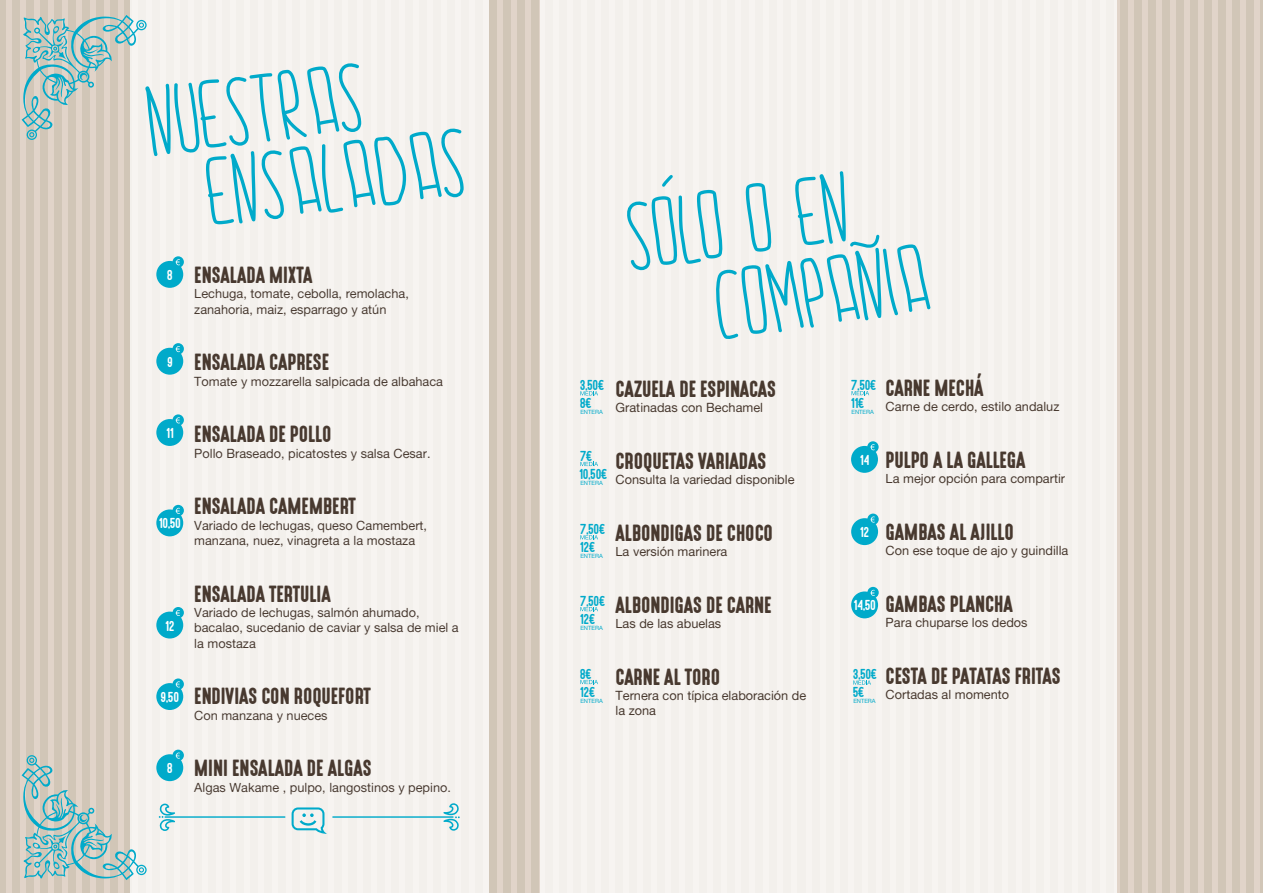
<style>
.page{position:relative;width:1263px;height:893px;background:#d1c6b7}
.page>*{position:absolute;margin:0;border:0;box-sizing:border-box;transform-origin:0 0}
.t1{font:83.25px/77.2px "PW2015";color:#00aaca}
.t2{font:21px "High Voltage";color:#48392f}
.t3{font:800 15px/18px "Ostrich Sans";color:#00aaca}
.t4{font:800 15px "Ostrich Sans";color:#fff}
.t5{font:12.75px/15.3px "Alte Haas Grotesk";color:#48392f}
.t6{font:5.85px "Helvetica Neue";color:#00aaca}
</style>
<div class="page">
<div style="left:6px;top:0;width:6px;height:893px;background:#e1d4c9"></div>
<div style="left:20px;top:0;width:6px;height:893px;background:#e1d4c9"></div>
<div style="left:34px;top:0;width:6px;height:893px;background:#e1d4c9"></div>
<div style="left:48px;top:0;width:6px;height:893px;background:#e1d4c9"></div>
<div style="left:62px;top:0;width:6px;height:893px;background:#e1d4c9"></div>
<div style="left:76px;top:0;width:6px;height:893px;background:#e1d4c9"></div>
<div style="left:90px;top:0;width:6px;height:893px;background:#e1d4c9"></div>
<div style="left:104px;top:0;width:6px;height:893px;background:#e1d4c9"></div>
<div style="left:118px;top:0;width:6px;height:893px;background:#e1d4c9"></div>
<div style="left:497px;top:0;width:6px;height:893px;background:#e1d4c9"></div>
<div style="left:511px;top:0;width:6px;height:893px;background:#e1d4c9"></div>
<div style="left:525px;top:0;width:6px;height:893px;background:#e1d4c9"></div>
<div style="left:539px;top:0;width:6px;height:893px;background:#f7f4f1"></div>
<div style="left:1114px;top:0;width:6px;height:893px;background:#e1d4c9"></div>
<div style="left:1128px;top:0;width:6px;height:893px;background:#e1d4c9"></div>
<div style="left:1142px;top:0;width:6px;height:893px;background:#e1d4c9"></div>
<div style="left:1156px;top:0;width:6px;height:893px;background:#e1d4c9"></div>
<div style="left:1170px;top:0;width:6px;height:893px;background:#e1d4c9"></div>
<div style="left:1184px;top:0;width:6px;height:893px;background:#e1d4c9"></div>
<div style="left:1198px;top:0;width:6px;height:893px;background:#e1d4c9"></div>
<div style="left:1212px;top:0;width:6px;height:893px;background:#e1d4c9"></div>
<div style="left:1226px;top:0;width:6px;height:893px;background:#e1d4c9"></div>
<div style="left:1240px;top:0;width:6px;height:893px;background:#e1d4c9"></div>
<div style="left:1254px;top:0;width:6px;height:893px;background:#e1d4c9"></div>
<div style="left:130px;top:0;width:359px;height:893px;background:#f3f0ec"></div>
<svg style="left:22px;top:755px;width:125px;height:125px"></svg>
<svg style="left:22px;top:15px;width:125px;height:125px"></svg>
<svg style="left:159px;top:804px;width:16px;height:27px"></svg>
<svg style="left:443px;top:803px;width:17px;height:28px"></svg>
<hr style="left:332px;top:816px;width:122px;height:2px;background:#00aaca">
<hr style="left:165px;top:816px;width:120px;height:2px;background:#00aaca">
<svg style="left:292px;top:807px;width:35px;height:27px"></svg>
<div style="left:156px;top:261px;width:27px;height:27px;background:#00aaca;border-radius:50%"></div>
<svg style="left:173px;top:256px;width:11px;height:12px"></svg>
<svg style="left:176px;top:259px;width:4px;height:6px"></svg>
<div style="left:156px;top:348px;width:27px;height:27px;background:#00aaca;border-radius:50%"></div>
<div style="left:173px;top:343px;width:11px;height:11px;background:#00aaca;border-radius:50%"></div>
<svg style="left:176px;top:346px;width:4px;height:6px"></svg>
<div style="left:156px;top:419px;width:27px;height:27px;background:#00aaca;border-radius:50%"></div>
<svg style="left:173px;top:414px;width:11px;height:12px"></svg>
<svg style="left:176px;top:417px;width:4px;height:6px"></svg>
<div style="left:156px;top:509px;width:27px;height:27px;background:#00aaca;border-radius:50%"></div>
<div style="left:173px;top:505px;width:11px;height:11px;background:#00aaca;border-radius:50%"></div>
<svg style="left:176px;top:508px;width:4px;height:6px"></svg>
<div style="left:156px;top:612px;width:27px;height:26px;background:#00aaca;border-radius:50%"></div>
<div style="left:173px;top:607px;width:11px;height:11px;background:#00aaca;border-radius:50%"></div>
<svg style="left:176px;top:610px;width:4px;height:6px"></svg>
<div style="left:156px;top:683px;width:27px;height:27px;background:#00aaca;border-radius:50%"></div>
<svg style="left:173px;top:678px;width:11px;height:12px"></svg>
<svg style="left:176px;top:681px;width:4px;height:6px"></svg>
<div style="left:156px;top:754px;width:27px;height:27px;background:#00aaca;border-radius:50%"></div>
<svg style="left:173px;top:750px;width:11px;height:11px"></svg>
<svg style="left:176px;top:753px;width:4px;height:6px"></svg>
<div style="left:541px;top:0;width:576px;height:893px;background:#f3f0ec"></div>
<div style="left:851px;top:518px;width:27px;height:27px;background:#00aaca;border-radius:50%"></div>
<div style="left:867px;top:514px;width:12px;height:11px;background:#00aaca;border-radius:50%"></div>
<svg style="left:870px;top:516px;width:5px;height:7px"></svg>
<div style="left:851px;top:591px;width:27px;height:27px;background:#00aaca;border-radius:50%"></div>
<div style="left:867px;top:587px;width:12px;height:11px;background:#00aaca;border-radius:50%"></div>
<svg style="left:870px;top:590px;width:5px;height:6px"></svg>
<div style="left:851px;top:446px;width:27px;height:27px;background:#00aaca;border-radius:50%"></div>
<svg style="left:867px;top:441px;width:12px;height:12px"></svg>
<svg style="left:870px;top:444px;width:5px;height:6px"></svg>
<svg style="left:580px;top:462px;width:18px;height:4px"></svg>
<svg style="left:580px;top:391px;width:18px;height:4px"></svg>
<svg style="left:580px;top:535px;width:18px;height:4px"></svg>
<svg style="left:853px;top:680px;width:18px;height:5px"></svg>
<svg style="left:580px;top:607px;width:18px;height:4px"></svg>
<svg style="left:580px;top:680px;width:18px;height:4px"></svg>
<svg style="left:851px;top:391px;width:18px;height:4px"></svg>
<svg style="left:662px;top:175px;width:11px;height:12px"></svg>
<svg style="left:850px;top:234px;width:30px;height:14px"></svg>
<h1 class="t1" style="left:198px;top:94px;width:264px;text-indent:-50px;rotate:-7deg">NUESTRAS<br>ENSALADAS</h1>
<p class="t4" style="left:168px;top:267px;width:7px">8</p>
<p class="t4" style="left:168px;top:354px;width:7px">9</p>
<p class="t4" style="left:167px;top:425px;width:9px">11</p>
<p class="t4" style="left:159px;top:515px;width:24px">10,50</p>
<p class="t4" style="left:166px;top:618px;width:11px">12</p>
<h2 class="t2" style="left:194px;top:264px;width:120px">ENSALADA MIXTA</h2>
<p class="t5" style="left:194px;top:286px;width:216px">Lechuga, tomate, cebolla, remolacha, zanahoria, maiz, esparrago y atún</p>
<h2 class="t2" style="left:194px;top:351px;width:136px">ENSALADA CAPRESE</h2>
<p class="t5" style="left:194px;top:373px;width:250px">Tomate y mozzarella salpicada de albahaca</p>
<h2 class="t2" style="left:194px;top:423px;width:139px">ENSALADA DE POLLO</h2>
<p class="t5" style="left:194px;top:445px;width:238px">Pollo Braseado, picatostes y salsa Cesar.</p>
<h2 class="t2" style="left:194px;top:495px;width:163px">ENSALADA CAMEMBERT</h2>
<p class="t5" style="left:194px;top:517px;width:234px">Variado de lechugas, queso Camembert, manzana, nuez, vinagreta a la mostaza</p>
<h2 class="t2" style="left:194px;top:582px;width:138px">ENSALADA TERTULIA</h2>
<p class="t5" style="left:194px;top:605px;width:266px">Variado de lechugas, salmón ahumado, bacalao, sucedanio de caviar y salsa de miel a la mostaza</p>
<p class="t4" style="left:161px;top:689px;width:20px">9,50</p>
<p class="t4" style="left:168px;top:760px;width:7px">8</p>
<h2 class="t2" style="left:194px;top:685px;width:178px">ENDIVIAS CON ROQUEFORT</h2>
<p class="t5" style="left:194px;top:707px;width:135px">Con manzana y nueces</p>
<h2 class="t2" style="left:194px;top:757px;width:179px">MINI ENSALADA DE ALGAS</h2>
<p class="t5" style="left:194px;top:779px;width:258px">Algas Wakame , pulpo, langostinos y pepino.</p>
<p class="t3" style="left:580px;top:376px;width:25px">3,50€<br>8€</p>
<p class="t6" style="left:580px;top:408px;width:24px">ENTERA</p>
<p class="t3" style="left:580px;top:447px;width:29px">7€<br>10,50€</p>
<p class="t6" style="left:580px;top:479px;width:24px">ENTERA</p>
<p class="t3" style="left:580px;top:520px;width:26px">7,50€<br>12€</p>
<p class="t6" style="left:580px;top:552px;width:24px">ENTERA</p>
<p class="t3" style="left:580px;top:592px;width:26px">7,50€<br>12€</p>
<p class="t6" style="left:580px;top:624px;width:24px">ENTERA</p>
<p class="t3" style="left:580px;top:665px;width:16px">8€<br>12€</p>
<p class="t6" style="left:580px;top:697px;width:24px">ENTERA</p>
<h1 class="t1" style="left:700px;top:203px;width:220px;line-height:80.8px;text-indent:-75px;rotate:-8deg">SOLO O EN<br>COMPANIA</h1>
<h2 class="t2" style="left:615px;top:377px;width:162px">CAZUELA DE ESPINACAS</h2>
<p class="t5" style="left:615px;top:400px;width:149px">Gratinadas con Bechamel</p>
<h2 class="t2" style="left:886px;top:376px;width:100px">CARNE MECHÁ</h2>
<p class="t5" style="left:886px;top:399px;width:175px">Carne de cerdo, estilo andaluz</p>
<h2 class="t2" style="left:886px;top:448px;width:141px">PULPO A LA GALLEGA</h2>
<p class="t5" style="left:886px;top:471px;width:181px">La mejor opción para compartir</p>
<h2 class="t2" style="left:886px;top:520px;width:130px">GAMBAS AL AJILLO</h2>
<p class="t5" style="left:886px;top:543px;width:184px">Con ese toque de ajo y guindilla</p>
<h2 class="t2" style="left:886px;top:592px;width:129px">GAMBAS PLANCHA</h2>
<p class="t5" style="left:886px;top:615px;width:143px">Para chuparse los dedos</p>
<h2 class="t2" style="left:886px;top:664px;width:177px">CESTA DE PATATAS FRITAS</h2>
<p class="t5" style="left:886px;top:687px;width:125px">Cortadas al momento</p>
<p class="t3" style="left:851px;top:376px;width:26px">7,50€<br>11€</p>
<p class="t6" style="left:851px;top:408px;width:24px">ENTERA</p>
<h2 class="t2" style="left:615px;top:449px;width:152px">CROQUETAS VARIADAS</h2>
<p class="t5" style="left:615px;top:472px;width:180px">Consulta la variedad disponible</p>
<h2 class="t2" style="left:615px;top:521px;width:159px">ALBONDIGAS DE CHOCO</h2>
<p class="t5" style="left:615px;top:544px;width:113px">La versión marinera</p>
<p class="t4" style="left:860px;top:452px;width:11px">14</p>
<p class="t4" style="left:861px;top:524px;width:11px">12</p>
<h2 class="t2" style="left:615px;top:593px;width:158px">ALBONDIGAS DE CARNE</h2>
<p class="t5" style="left:615px;top:616px;width:107px">Las de las abuelas</p>
<p class="t4" style="left:854px;top:597px;width:24px">14,50</p>
<h2 class="t2" style="left:615px;top:665px;width:106px">CARNE AL TORO</h2>
<p class="t5" style="left:615px;top:688px;width:192px">Ternera con típica elaboración de la zona</p>
<p class="t3" style="left:853px;top:665px;width:25px">3,50€<br>5€</p>
<p class="t6" style="left:853px;top:698px;width:24px">ENTERA</p>
</div>
